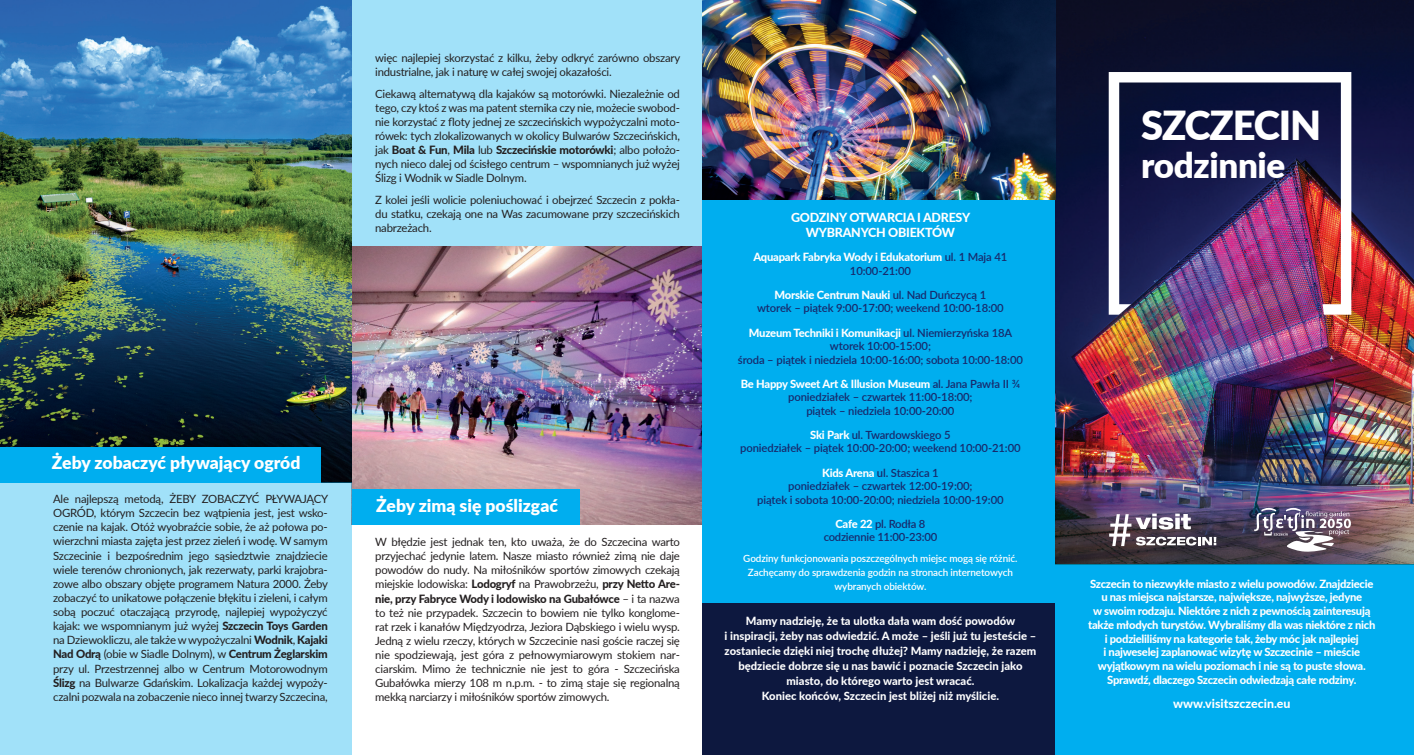
<style>
.page{position:relative;width:1414px;height:755px;background:#fff}
.page>*{position:absolute;margin:0;border:0;box-sizing:border-box;transform-origin:0 0}
.t1{font:900 40px "Lato";letter-spacing:-.03em;color:#fff}
.t2{font:900 35px "Lato";letter-spacing:-.01em;color:#fff}
.t3{font:900 17.5px "Lato";color:#fff}
.t4{font:800 12.5px/15px "Lato";letter-spacing:-.02em;color:#fff;text-align:center}
.t5{font:800 12.25px "Lato";color:#fff}
.t6{font:11.38px/14.1px "Lato";letter-spacing:-.02em;color:#231f20;text-align:justify}
.t7{font:600 11.25px/13.5px "Lato";letter-spacing:-.01em;color:#172a6c;text-align:center}
.t8{font:800 11.25px/13.8px "Lato";letter-spacing:-.025em;color:#fff;text-align:center}
.t9{font:800 11.25px/15px "Lato";color:#fff;text-align:center}
.t10{font:600 10px/13.8px "Lato";letter-spacing:-.01em;color:#fff;text-align:center}
.s1{font-weight:800}
.s2{font-weight:600;color:#172a6c}
.s3{font-weight:800;color:#fff}
</style>
<div class="page">
<div style="left:351px;top:0;width:352px;height:275px;background:#a1e1f9"></div>
<img style="left:352px;top:246px;width:351px;height:279px">
<img style="left:0;top:0;width:352px;height:482px">
<div style="left:0;top:447px;width:321px;height:35px;background:#00aeef"></div>
<div style="left:703px;top:0;width:352px;height:604px;background:#00aeef"></div>
<div style="left:0;top:482px;width:352px;height:273px;background:#a1e1f9"></div>
<img style="left:1055px;top:0;width:359px;height:441px">
<div style="left:1055px;top:565px;width:359px;height:190px;background:#00aeef"></div>
<img style="left:1055px;top:441px;width:359px;height:124px">
<img style="left:703px;top:0;width:352px;height:200px">
<img style="left:1254px;top:508px;width:97px;height:44px">
<svg style="left:1109px;top:513px;width:107px;height:33px"></svg>
<img style="left:1109px;top:72px;width:242px;height:243px">
<div style="left:352px;top:489px;width:227px;height:36px;background:#00aeef"></div>
<div style="left:703px;top:604px;width:352px;height:151px;background:#0d183f"></div>
<h3 class="t3" style="left:52px;top:449px;width:250px">Żeby zobaczyć pływający ogród</h3>
<p class="t6" style="left:53px;top:491px;width:277px">Ale najlepszą metodą, ŻEBY ZOBACZYĆ PŁYWAJĄCY OGRÓD, którym Szczecin bez wątpienia jest, jest wsko&shy;czenie na kajak. Otóż wyobraźcie sobie, że aż połowa po&shy;wierzchni miasta zajęta jest przez zieleń i wodę. W samym Szczecinie i bezpośrednim jego sąsiedztwie znajdziecie wiele terenów chronionych, jak rezerwaty, parki krajobra&shy;zowe albo obszary objęte programem Natura 2000. Żeby zobaczyć to unikatowe połączenie błękitu i zieleni, i całym sobą poczuć otaczającą przyrodę, najlepiej wypożyczyć kajak: we wspomnianym już wyżej <span class="s1">Szczecin Toys Garden </span>na Dziewokliczu, ale także w wypożyczalni <span class="s1">Wodnik</span>, <span class="s1">Kajaki Nad Odrą</span> (obie w Siadle Dolnym), w <span class="s1">Centrum Żeglarskim </span>przy ul. Przestrzennej albo w Centrum Motorowodnym <span class="s1">Ślizg</span> na Bulwarze Gdańskim. Lokalizacja każdej wypoży&shy;czalni pozwala na zobaczenie nieco innej twarzy Szczecina,</p>
<p class="t6" style="left:375px;top:51px;width:306px">więc najlepiej skorzystać z kilku, żeby odkryć zarówno obszary industrialne, jak i naturę w całej swojej okazałości.</p>
<p class="t6" style="left:375px;top:86px;width:306px">Ciekawą alternatywą dla kajaków są motorówki. Niezależnie od tego, czy ktoś z was ma patent sternika czy nie, możecie swobod&shy;nie korzystać z floty jednej ze szczecińskich wypożyczalni moto&shy;rówek: tych zlokalizowanych w okolicy Bulwarów Szczecińskich, jak <span class="s1">Boat &amp; Fun</span>, <span class="s1">Mila</span> lub <span class="s1">Szczecińskie motorówki</span>; albo położo&shy;nych nieco dalej od ścisłego centrum – wspomnianych już wyżej Ślizg i Wodnik w Siadle Dolnym.</p>
<p class="t6" style="left:375px;top:192px;width:306px">Z kolei jeśli wolicie poleniuchować i obejrzeć Szczecin z pokła&shy;du statku, czekają one na Was zacumowane przy szczecińskich nabrzeżach.</p>
<h3 class="t3" style="left:376px;top:492px;width:183px">Żeby zimą się poślizgać</h3>
<p class="t6" style="left:375px;top:534px;width:306px">W błędzie jest jednak ten, kto uważa, że do Szczecina warto przyjechać jedynie latem. Nasze miasto również zimą nie daje powodów do nudy. Na miłośników sportów zimowych czekają miejskie lodowiska: <span class="s1">Lodogryf</span> na Prawobrzeżu, <span class="s1">przy Netto Are&shy;nie, przy Fabryce Wody i lodowisko na Gubałówce</span> – i ta nazwa to też nie przypadek. Szczecin to bowiem nie tylko konglome&shy;rat rzek i kanałów Międzyodrza, Jeziora Dąbskiego i wielu wysp.<br>Jedną z wielu rzeczy, których w Szczecinie nasi goście raczej się nie spodziewają, jest góra z pełnowymiarowym stokiem nar&shy;ciarskim. Mimo że technicznie nie jest to góra - Szczecińska Gubałówka mierzy 108 m n.p.m. - to zimą staje się regionalną mekką narciarzy i miłośników sportów zimowych.</p>
<p class="t4" style="left:791px;top:209px;width:181px">GODZINY OTWARCIA I ADRESY<br>WYBRANYCH OBIEKTÓW</p>
<p class="t8" style="left:753px;top:250px;width:256px">Aquapark Fabryka Wody i Edukatorium <span class="s2">ul. 1 Maja 41<br>10:00-21:00</span></p>
<p class="t7" style="left:757px;top:288px;width:248px"><span class="s3">Morskie Centrum Nauki</span> ul. Nad Duńczycą 1 wtorek – piątek 9:00-17:00; weekend 10:00-18:00</p>
<p class="t7" style="left:738px;top:325px;width:286px"><span class="s3">Muzeum Techniki i Komunikacji</span> ul. Niemierzyńska 18A wtorek 10:00-15:00;<br>środa – piątek i niedziela 10:00-16:00; sobota 10:00-18:00</p>
<p class="t7" style="left:741px;top:376px;width:281px"><span class="s3">Be Happy Sweet Art &amp; Illusion Museum</span> al. Jana Pawła II ¾ poniedziałek – czwartek 11:00-18:00;<br>piątek – niedziela 10:00-20:00</p>
<p class="t7" style="left:740px;top:427px;width:282px"><span class="s3">Ski Park</span> ul. Twardowskiego 5<br>poniedziałek – piątek 10:00-20:00; weekend 10:00-21:00</p>
<p class="t7" style="left:757px;top:465px;width:248px"><span class="s3">Kids Arena</span> ul. Staszica 1<br>poniedziałek – czwartek 12:00-19:00;<br>piątek i sobota 10:00-20:00; niedziela 10:00-19:00</p>
<p class="t7" style="left:824px;top:516px;width:115px"><span class="s3">Cafe 22</span> pl. Rodła 8 codziennie 11:00-23:00</p>
<p class="t10" style="left:743px;top:551px;width:276px">Godziny funkcjonowania poszczególnych miejsc mogą się różnić.<br>Zachęcamy do sprawdzenia godzin na stronach internetowych wybranych obiektów.</p>
<p class="t9" style="left:724px;top:613px;width:313px">Mamy nadzieję, że ta ulotka dała wam dość powodów<br>i inspiracji, żeby nas odwiedzić. A może – jeśli już tu jesteście – zostaniecie dzięki niej trochę dłużej? Mamy nadzieję, że razem będziecie dobrze się u nas bawić i poznacie Szczecin jako miasto, do którego warto jest wracać.<br>Koniec końców, Szczecin jest bliżej niż myślicie.</p>
<h1 class="t1" style="left:1141px;top:96px;width:182px">SZCZECIN</h1>
<h2 class="t2" style="left:1141px;top:139px;width:146px">rodzinnie</h2>
<p class="t8" style="left:1088px;top:576px;width:289px">Szczecin to niezwykłe miasto z wielu powodów. Znajdziecie u nas miejsca najstarsze, największe, najwyższe, jedyne<br>w swoim rodzaju. Niektóre z nich z pewnością zainteresują także młodych turystów. Wybraliśmy dla was niektóre z nich i podzieliliśmy na kategorie tak, żeby móc jak najlepiej<br>i najweselej zaplanować wizytę w Szczecinie – mieście wyjątkowym na wielu poziomach i nie są to puste słowa.<br>Sprawdź, dlaczego Szczecin odwiedzają całe rodziny.</p>
<p class="t5" style="left:1173px;top:695px;width:119px">www.visitszczecin.eu</p>
</div>
